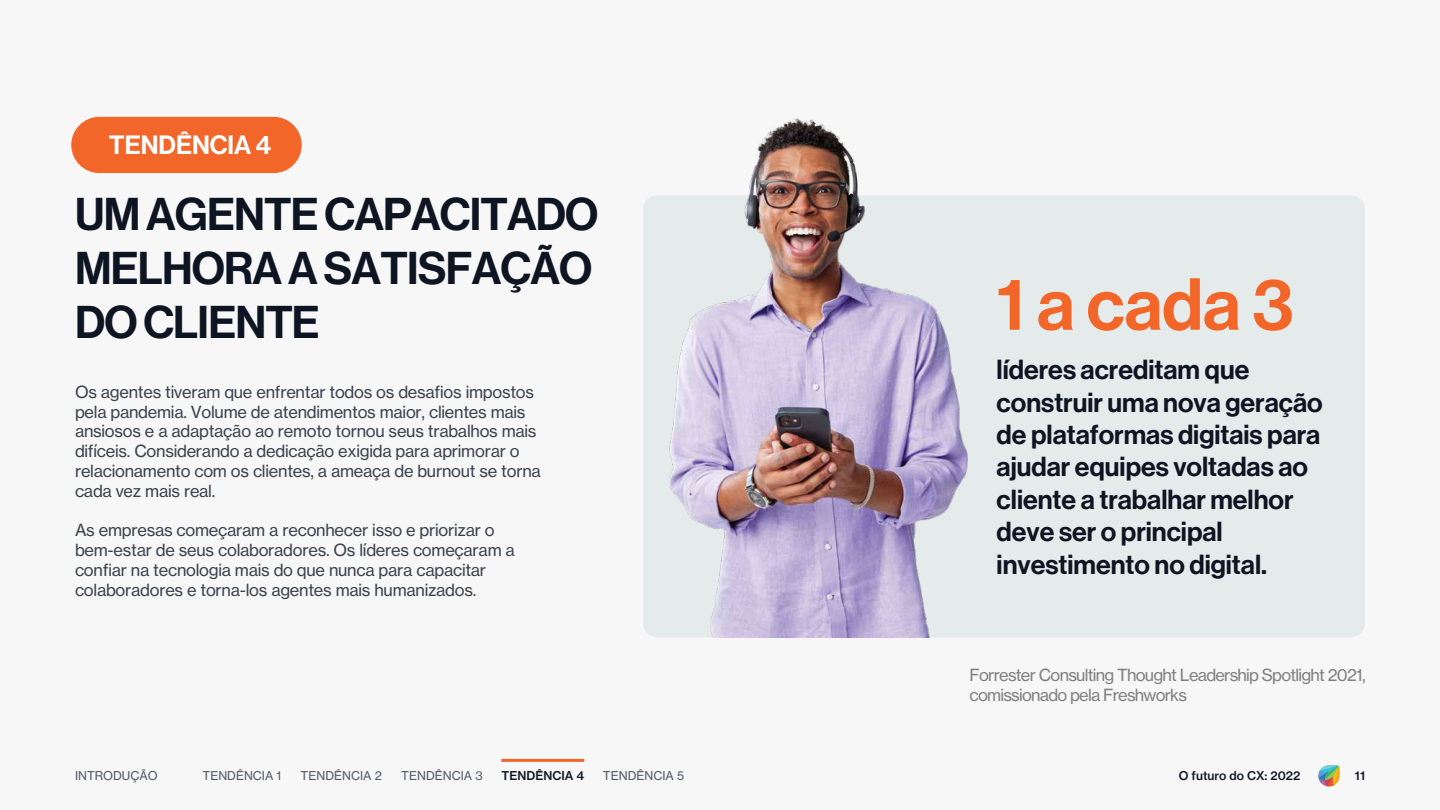
<style>
.page{position:relative;width:1440px;height:810px;background:#f7f7f7}
.page>*{position:absolute;margin:0;border:0;box-sizing:border-box;transform-origin:0 0}
.t1{font:72px "N Haas Grotesk DS Pro 65 Md";color:#f26629}
.t2{font:45px/54px "N Haas Grotesk DS Pro 65 Md";letter-spacing:-.02em;color:#0e1522}
.t3{font:27px/32.4px "N Haas Grotesk DS Pro 65 Md";color:#0e1522}
.t4{font:25.95px "N Haas Grotesk DS Pro 65 Md";color:#fff}
.t5{font:16.5px/19.8px "N Haas Grotesk TX Pro 55 Rg";letter-spacing:-.015em;color:#3b424e}
.t6{font:16.5px/19.8px "N Haas Grotesk TX Pro 55 Rg";letter-spacing:-.045em;color:#808080}
.t7{font:12px "N Haas Grotesk TX Pro 55 Rg";color:#545964}
.t8{font:12px "N Haas Grotesk TX Pro 65 Md";color:#0e1522}
</style>
<div class="page">
<div style="left:643px;top:195px;width:722px;height:442px;background:#e5eaea;border-radius:14px"></div>
<hr style="left:501px;top:759px;width:83px;height:3px;background:#f26629">
<svg style="left:1318px;top:765px;width:22px;height:21px"></svg>
<img style="left:669px;top:118px;width:299px;height:519px">
<div style="left:71px;top:117px;width:231px;height:56px;background:#f26629;border-radius:28px"></div>
<h3 class="t4" style="left:109px;top:130px;width:164px">TENDÊNCIA 4</h3>
<h2 class="t2" style="left:75px;top:188px;width:525px">UM AGENTE CAPACITADO<br>MELHORA A SATISFAÇÃO<br>DO CLIENTE</h2>
<p class="t5" style="left:75px;top:382px;width:467px">Os agentes tiveram que enfrentar todos os desafios impostos pela pandemia. Volume de atendimentos maior, clientes mais ansiosos e a adaptação ao remoto tornou seus trabalhos mais difíceis. Considerando a dedicação exigida para aprimorar o relacionamento com os clientes, a ameaça de burnout se torna cada vez mais real.</p>
<p class="t5" style="left:75px;top:521px;width:441px">As empresas começaram a reconhecer isso e priorizar o bem-estar de seus colaboradores. Os líderes começaram a confiar na tecnologia mais do que nunca para capacitar colaboradores e torna-los agentes mais humanizados.</p>
<h1 class="t1" style="left:997px;top:263px;width:298px">1 a cada 3</h1>
<h3 class="t3" style="left:997px;top:354px;width:328px">líderes acreditam que construir uma nova geração de plataformas digitais para ajudar equipes voltadas ao cliente a trabalhar melhor deve ser o principal investimento no digital.</h3>
<p class="t6" style="left:970px;top:665px;width:397px">Forrester Consulting Thought Leadership Spotlight 2021, comissionado pela Freshworks</p>
<p class="t7" style="left:75px;top:768px;width:84px">INTRODUÇÃO</p>
<p class="t7" style="left:203px;top:768px;width:80px">TENDÊNCIA 1</p>
<p class="t7" style="left:301px;top:768px;width:83px">TENDÊNCIA 2</p>
<p class="t7" style="left:401px;top:768px;width:83px">TENDÊNCIA 3</p>
<p class="t8" style="left:502px;top:768px;width:84px">TENDÊNCIA 4</p>
<p class="t7" style="left:603px;top:768px;width:83px">TENDÊNCIA 5</p>
<p class="t8" style="left:1355px;top:768px;width:12px">11</p>
<p class="t8" style="left:1179px;top:768px;width:123px">O futuro do CX: 2022</p>
</div>
